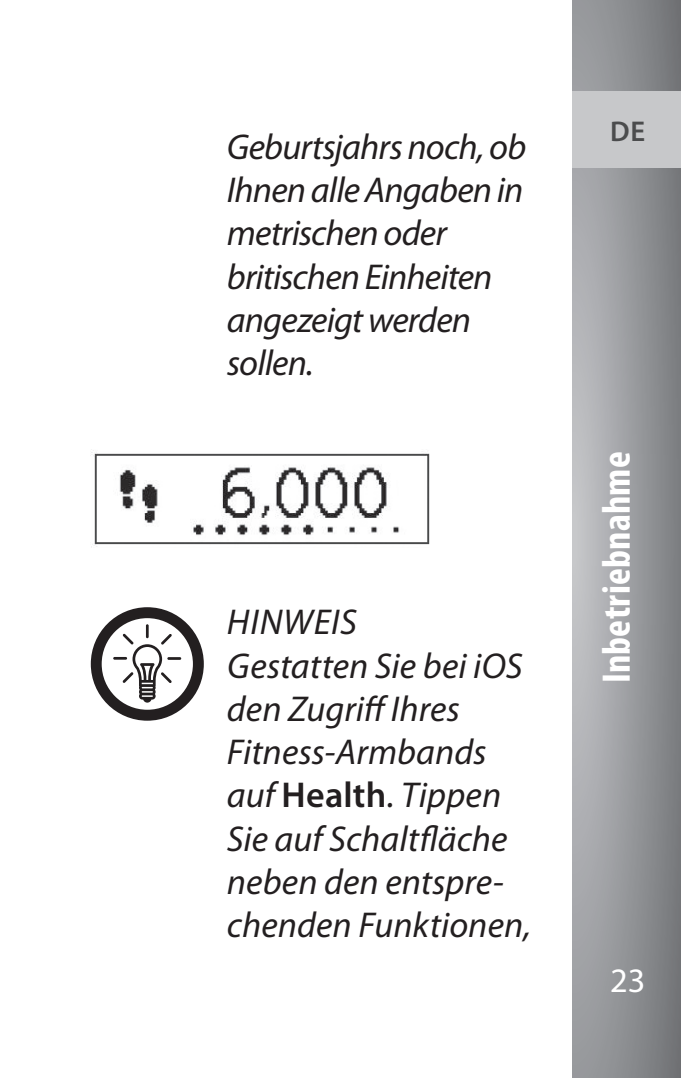
<style>
.page{position:relative;width:681px;height:1078px;background:#fff}
.page>*{position:absolute;margin:0;border:0;box-sizing:border-box;transform-origin:0 0}
.t1{font:700 condensed 40px "Myriad Pro";letter-spacing:.005em;color:#fff}
.t2{font:italic 36px/43.2px "Myriad Pro";letter-spacing:-.005em;color:#231f20}
.t3{font:34.4px "Myriad Pro";color:#fff}
.t4{font:600 28.8px "Myriad Pro";color:#4b4c4d}
.s1{font-weight:600;font-style:normal}
</style>
<div class="page">
<svg style="left:572px;top:0;width:108px;height:1077px;background:#9ea0a3"></svg>
<div style="left:572px;top:91px;width:108px;height:76px;background:#c7c8ca"></div>
<img style="left:91px;top:450px;width:339px;height:98px">
<svg style="left:91px;top:607px;width:113px;height:113px"></svg>
<p class="t2" style="left:227px;top:124px;width:301px">Geburtsjahrs noch, ob<br>Ihnen alle Angaben in metrischen oder britischen Einheiten angezeigt werden sollen.</p>
<p class="t2" style="left:227px;top:600px;width:305px">HINWEIS<br>Gestatten Sie bei iOS den Zugriff Ihres<br>Fitness-Armbands auf <span class="s1">Health</span>. Tippen<br>Sie auf Schaltfläche neben den entspre&shy;chenden Funktionen,</p>
<p class="t4" style="left:610px;top:113px;width:36px">DE</p>
<p class="t1" style="left:591px;top:683px;width:233px;rotate:-90deg">Inbetriebnahme</p>
<p class="t3" style="left:609px;top:959px;width:37px">23</p>
</div>
